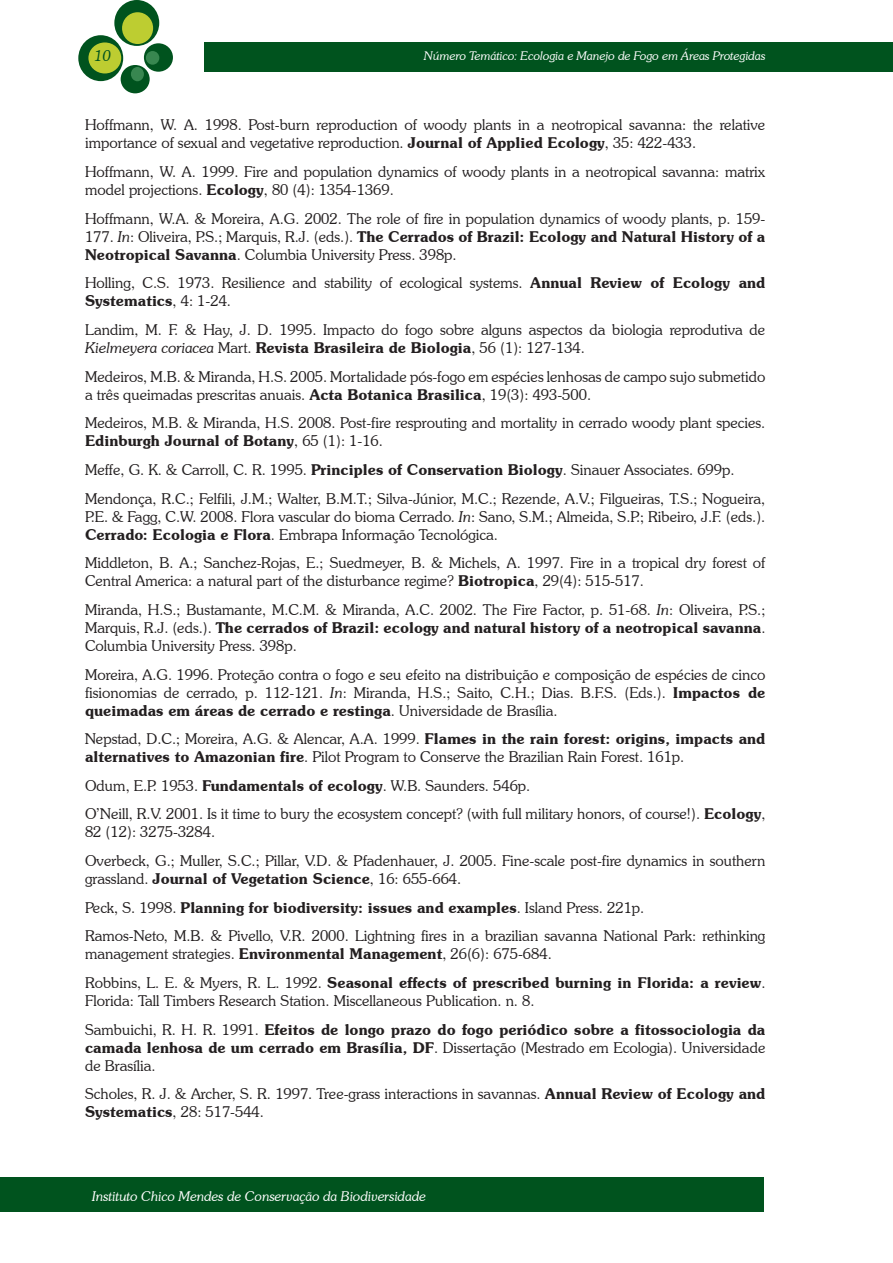
<style>
.page{position:relative;width:893px;height:1263px;background:#fff}
.page>*{position:absolute;margin:0;border:0;box-sizing:border-box;transform-origin:0 0}
.t1{font:300 15px/18px "Souvenir IT Cby BT";color:#231f20}
.t2{font:600 15px/28.7px "Souvenir IT Cby BT";color:#231f20}
.t3{font:italic 300 15px "Souvenir IT Cby BT";color:#00531e}
.t4{font:italic 300 13.5px "Souvenir IT Cby BT";color:#fff}
.t5{font:italic 300 12px "Souvenir IT Cby BT";color:#fff}
.s1{font-weight:600}
.s2{font-style:italic}
.s3{font-weight:300}
</style>
<div class="page">
<div style="left:204px;top:43px;width:689px;height:29px;background:#00531e"></div>
<div style="left:114px;top:0;width:45px;height:46px;background:#00531e;border-radius:50%"></div>
<div style="left:78px;top:35px;width:45px;height:46px;background:#00531e;border-radius:50%"></div>
<div style="left:144px;top:43px;width:29px;height:29px;background:#00531e;border-radius:50%"></div>
<div style="left:121px;top:65px;width:29px;height:28px;background:#00531e;border-radius:50%"></div>
<div style="left:122px;top:12px;width:31px;height:32px;background:#bdcd31;border-radius:50%"></div>
<div style="left:88px;top:42px;width:33px;height:31px;background:#bdcd31;border-radius:50%"></div>
<div style="left:146px;top:51px;width:13px;height:14px;background:#388750;border-radius:50%"></div>
<div style="left:131px;top:67px;width:13px;height:14px;background:#388750;border-radius:50%"></div>
<div style="left:0;top:1178px;width:764px;height:34px;background:#00531e"></div>
<p class="t3" style="left:95px;top:46px;width:18px">10</p>
<p class="t5" style="left:424px;top:49px;width:343px">Número Temático: Ecologia e Manejo de Fogo em Áreas Protegidas</p>
<p class="t1" style="left:85px;top:116px;width:682px">Hoffmann, W. A. 1998. Post-burn reproduction of woody plants in a neotropical savanna: the relative importance of sexual and vegetative reproduction. <span class="s1">Journal of Applied Ecology</span>, 35: 422-433.</p>
<p class="t1" style="left:85px;top:163px;width:682px">Hoffmann, W. A. 1999. Fire and population dynamics of woody plants in a neotropical savanna: matrix model projections. <span class="s1">Ecology</span>, 80 (4): 1354-1369.</p>
<p class="t1" style="left:85px;top:209px;width:682px;text-align:justify">Hoffmann, W.A. &amp; Moreira, A.G. 2002. The role of fire in population dynamics of woody plants, p. 159- 177. <span class="s2">In</span>: Oliveira, P.S.; Marquis, R.J. (eds.). <span class="s1">The Cerrados of Brazil: Ecology and Natural History of a Neotropical Savanna</span>. Columbia University Press. 398p.</p>
<p class="t1" style="left:85px;top:274px;width:682px">Holling, C.S. 1973. Resilience and stability of ecological systems. <span class="s1">Annual Review of Ecology and<br>Systematics</span>, 4: 1-24.</p>
<p class="t1" style="left:85px;top:321px;width:682px">Landim, M. F. &amp; Hay, J. D. 1995. Impacto do fogo sobre alguns aspectos da biologia reprodutiva de<br><span class="s2">Kielmeyera coriacea</span> Mart. <span class="s1">Revista Brasileira de Biologia</span>, 56 (1): 127-134.</p>
<p class="t1" style="left:85px;top:367px;width:682px">Medeiros, M.B. &amp; Miranda, H.S. 2005. Mortalidade pós-fogo em espécies lenhosas de campo sujo submetido a três queimadas prescritas anuais. <span class="s1">Acta Botanica Brasilica</span>, 19(3): 493-500.</p>
<p class="t1" style="left:85px;top:414px;width:682px">Medeiros, M.B. &amp; Miranda, H.S. 2008. Post-fire resprouting and mortality in cerrado woody plant species.<br><span class="s1">Edinburgh Journal of Botany</span>, 65 (1): 1-16.</p>
<p class="t1" style="left:85px;top:455px;width:682px;line-height:28.7px">Meffe, G. K. &amp; Carroll, C. R. 1995. <span class="s1">Principles of Conservation Biology</span>. Sinauer Associates. 699p.<br>Mendonça, R.C.; Felfili, J.M.; Walter, B.M.T.; Silva-Júnior, M.C.; Rezende, A.V.; Filgueiras, T.S.; Nogueira,</p>
<p class="t1" style="left:85px;top:507px;width:682px">P.E. &amp; Fagg, C.W. 2008. Flora vascular do bioma Cerrado. <span class="s2">In</span>: Sano, S.M.; Almeida, S.P.; Ribeiro, J.F. (eds.).<br><span class="s1">Cerrado: Ecologia e Flora</span>. Embrapa Informação Tecnológica.</p>
<p class="t1" style="left:85px;top:554px;width:682px">Middleton, B. A.; Sanchez-Rojas, E.; Suedmeyer, B. &amp; Michels, A. 1997. Fire in a tropical dry forest of<br>Central America: a natural part of the disturbance regime? <span class="s1">Biotropica</span>, 29(4): 515-517.</p>
<p class="t1" style="left:85px;top:600px;width:682px;text-align:justify">Miranda, H.S.; Bustamante, M.C.M. &amp; Miranda, A.C. 2002. The Fire Factor, p. 51-68. <span class="s2">In</span>: Oliveira, P.S.; Marquis, R.J. (eds.). <span class="s1">The cerrados of Brazil: ecology and natural history of a neotropical savanna</span>.<br>Columbia University Press. 398p.</p>
<p class="t1" style="left:85px;top:665px;width:682px;text-align:justify">Moreira, A.G. 1996. Proteção contra o fogo e seu efeito na distribuição e composição de espécies de cinco fisionomias de cerrado, p. 112-121. <span class="s2">In</span>: Miranda, H.S.; Saito, C.H.; Dias. B.F.S. (Eds.). <span class="s1">Impactos de queimadas em áreas de cerrado e restinga</span>. Universidade de Brasília.</p>
<p class="t1" style="left:85px;top:730px;width:682px">Nepstad, D.C.; Moreira, A.G. &amp; Alencar, A.A. 1999. <span class="s1">Flames in the rain forest: origins, impacts and alternatives to Amazonian fire</span>. Pilot Program to Conserve the Brazilian Rain Forest. 161p.</p>
<p class="t1" style="left:85px;top:771px;width:682px;line-height:28.7px">Odum, E.P. 1953. <span class="s1">Fundamentals of ecology</span>. W.B. Saunders. 546p.<br>O’Neill, R.V. 2001. Is it time to bury the ecosystem concept? (with full military honors, of course!). <span class="s1">Ecology</span>,</p>
<p class="t1" style="left:85px;top:818px;width:682px;line-height:28.7px">82 (12): 3275-3284.<br>Overbeck, G.; Muller, S.C.; Pillar, V.D. &amp; Pfadenhauer, J. 2005. Fine-scale post-fire dynamics in southern</p>
<p class="t1" style="left:85px;top:864px;width:682px;line-height:28.7px">grassland. <span class="s1">Journal of Vegetation Science</span>, 16: 655-664.<br>Peck, S. 1998. <span class="s1">Planning for biodiversity: issues and examples</span>. Island Press. 221p.<br>Ramos-Neto, M.B. &amp; Pivello, V.R. 2000. Lightning fires in a brazilian savanna National Park: rethinking</p>
<p class="t2" style="left:85px;top:939px;width:682px"><span class="s3">management strategies.</span> Environmental Management<span class="s3">, 26(6): 675-684.<br>Robbins, L. E. &amp; Myers, R. L. 1992.</span> Seasonal effects of prescribed burning in Florida: a review<span class="s3">.</span></p>
<p class="t1" style="left:85px;top:986px;width:682px;line-height:28.7px">Florida: Tall Timbers Research Station. Miscellaneous Publication. n. 8.<br>Sambuichi, R. H. R. 1991. <span class="s1">Efeitos de longo prazo do fogo periódico sobre a fitossociologia da</span></p>
<p class="t1" style="left:85px;top:1038px;width:682px"><span class="s1">camada lenhosa de um cerrado em Brasília, DF</span>. Dissertação (Mestrado em Ecologia). Universidade de Brasília.</p>
<p class="t1" style="left:85px;top:1085px;width:682px">Scholes, R. J. &amp; Archer, S. R. 1997. Tree-grass interactions in savannas. <span class="s1">Annual Review of Ecology and<br>Systematics</span>, 28: 517-544.</p>
<p class="t4" style="left:92px;top:1188px;width:335px">Instituto Chico Mendes de Conservação da Biodiversidade</p>
</div>
